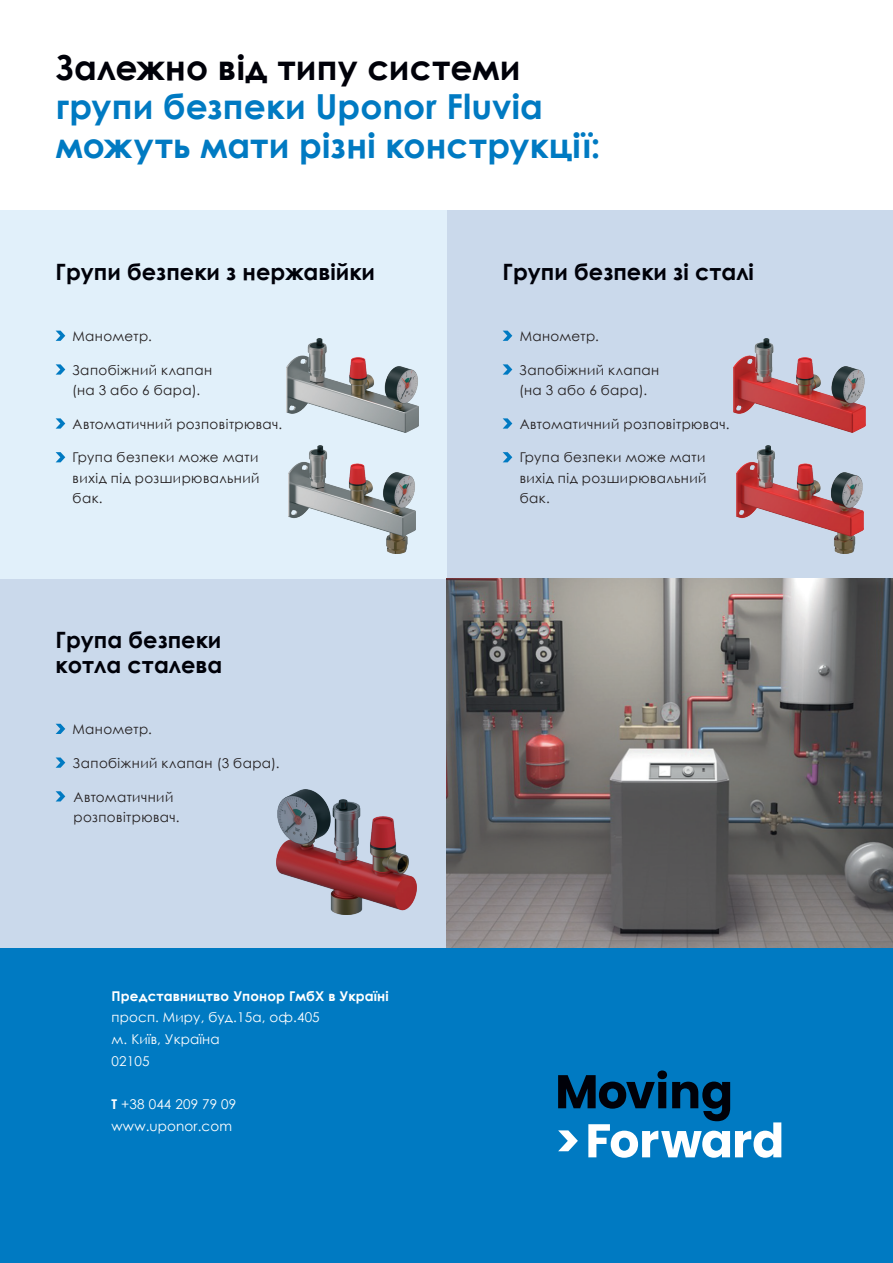
<style>
.page{position:relative;width:893px;height:1263px;background:#fff}
.page>*{position:absolute;margin:0;border:0;box-sizing:border-box;transform-origin:0 0}
.Medium_Header_-_35pt{font:700 34.5px/39px "Century Gothic";letter-spacing:.005em;color:#007ac2}
.Subhead_-_15pt{font:700 22.5px/24.8px "Century Gothic";color:#000109}
.Bullets__LL{font:13.5px/20.2px "Century Gothic";letter-spacing:.03em;color:#231f20}
.t1{font:13.5px "Century Gothic";letter-spacing:.01em;color:#fff}
.t2{font:700 13.5px "Century Gothic";letter-spacing:.01em;color:#fff}
.s1{color:#000109}
.s2{font-weight:700}
</style>
<div class="page">
<div style="left:0;top:947px;width:893px;height:316px;background:#007ac2"></div>
<svg style="left:558px;top:1070px;width:223px;height:88px"></svg>
<div style="left:0;top:579px;width:446px;height:368px;background:#cad9eb"></div>
<svg style="left:56px;top:724px;width:9px;height:10px"></svg>
<svg style="left:56px;top:757px;width:9px;height:11px"></svg>
<svg style="left:56px;top:791px;width:9px;height:10px"></svg>
<div style="left:446px;top:210px;width:447px;height:369px;background:#cad9eb"></div>
<svg style="left:503px;top:331px;width:9px;height:10px"></svg>
<svg style="left:503px;top:364px;width:9px;height:11px"></svg>
<svg style="left:503px;top:418px;width:9px;height:11px"></svg>
<svg style="left:503px;top:452px;width:9px;height:10px"></svg>
<div style="left:0;top:210px;width:446px;height:369px;background:#e1f0fa"></div>
<svg style="left:56px;top:331px;width:9px;height:10px"></svg>
<svg style="left:56px;top:364px;width:9px;height:11px"></svg>
<svg style="left:56px;top:418px;width:9px;height:11px"></svg>
<svg style="left:56px;top:452px;width:9px;height:10px"></svg>
<img style="left:277px;top:789px;width:139px;height:126px">
<img style="left:446px;top:579px;width:447px;height:368px">
<img style="left:289px;top:445px;width:127px;height:109px">
<img style="left:736px;top:445px;width:127px;height:108px">
<img style="left:287px;top:338px;width:131px;height:95px">
<img style="left:734px;top:338px;width:131px;height:95px">
<p class="Medium_Header_-_35pt" style="left:56px;top:46px;width:546px"><span class="s1">Залежно від типу системи </span>групи безпеки Uponor Fluvia можуть мати різні конструкції:</p>
<p class="Subhead_-_15pt" style="left:56px;top:259px;width:321px">Групи безпеки з нержавійки</p>
<p class="Bullets__LL" style="left:73px;top:326px;width:81px">Манометр.</p>
<p class="Bullets__LL" style="left:72px;top:359px;width:142px">Запобіжний клапан (на 3 або 6 бара).</p>
<p class="Bullets__LL" style="left:73px;top:413px;width:211px">Автоматичний розповітрювач.</p>
<p class="Bullets__LL" style="left:73px;top:447px;width:188px;text-align:justify">Група безпеки може мати вихід під розширювальний бак.</p>
<p class="Subhead_-_15pt" style="left:56px;top:627px;width:168px">Група безпеки котла сталева</p>
<p class="Bullets__LL" style="left:73px;top:719px;width:81px">Манометр.</p>
<p class="Bullets__LL" style="left:73px;top:752px;width:208px">Запобіжний клапан (3 бара).</p>
<p class="Bullets__LL" style="left:74px;top:786px;width:107px">Автоматичний розповітрювач.</p>
<p class="t2" style="left:112px;top:986px;width:279px">Представництво Упонор ГмбХ в Україні</p>
<p class="t1" style="left:112px;top:1008px;width:210px">просп. Миру, буд.15а, оф.405</p>
<p class="t1" style="left:112px;top:1030px;width:110px">м. Київ, Україна</p>
<p class="t1" style="left:112px;top:1051px;width:39px">02105</p>
<p class="t1" style="left:112px;top:1094px;width:126px"><span class="s2">T</span> +38 044 209 79 09</p>
<p class="t1" style="left:112px;top:1116px;width:122px">www.uponor.com</p>
<p class="Subhead_-_15pt" style="left:503px;top:259px;width:253px">Групи безпеки зі сталі</p>
<p class="Bullets__LL" style="left:520px;top:326px;width:81px">Манометр.</p>
<p class="Bullets__LL" style="left:519px;top:359px;width:142px">Запобіжний клапан (на 3 або 6 бара).</p>
<p class="Bullets__LL" style="left:520px;top:413px;width:211px">Автоматичний розповітрювач.</p>
<p class="Bullets__LL" style="left:520px;top:447px;width:188px;text-align:justify">Група безпеки може мати вихід під розширювальний бак.</p>
</div>
